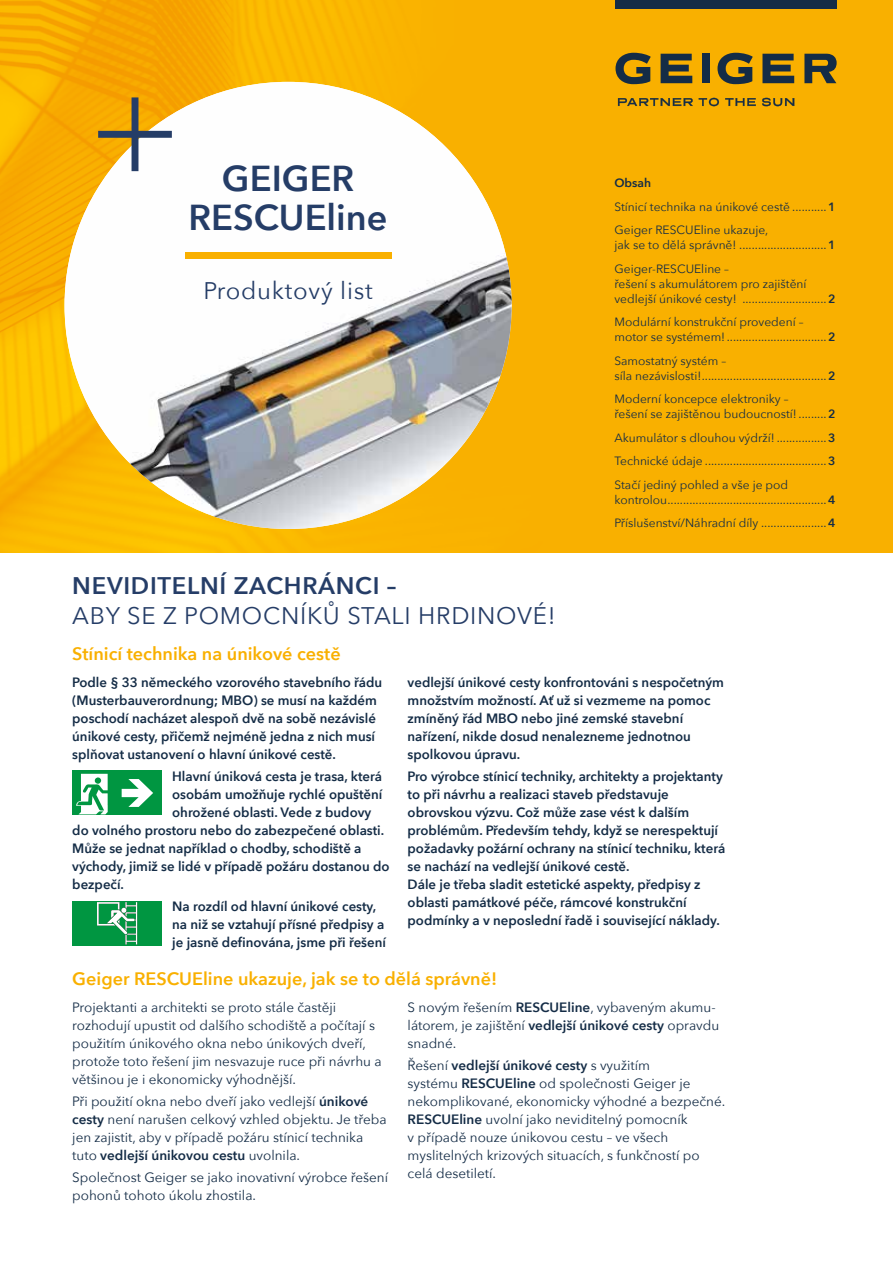
<style>
.page{position:relative;width:893px;height:1263px;background:#fff}
.page>*{position:absolute;margin:0;border:0;box-sizing:border-box;transform-origin:0 0}
.t1{font:600 36px/39px "Avenir Next";color:#253d67;text-align:center}
.t2{font:24px "Avenir Next";letter-spacing:.03em;color:#253d67}
.t3{font:600 24px "Avenir Next";letter-spacing:.03em;color:#253d67}
.t4{font:600 18px "Avenir Next";color:#f9b000}
.t5{font:600 13.5px/18px "Avenir Next";color:#142c46}
.t6{font:13.5px/18px "Avenir Next";color:#142c46}
.t7{font:12px/23.5px "Avenir Next";color:#142c46}
.s1{font-weight:600}
</style>
<div class="page">
<img style="left:0;top:0;width:893px;height:553px">
<svg style="left:661px;top:54px;width:31px;height:29px"></svg>
<div style="left:702px;top:54px;width:8px;height:29px;background:#142c46"></div>
<svg style="left:762px;top:54px;width:32px;height:29px"></svg>
<svg style="left:804px;top:54px;width:33px;height:29px"></svg>
<svg style="left:615px;top:53px;width:36px;height:31px"></svg>
<svg style="left:717px;top:53px;width:36px;height:31px"></svg>
<svg style="left:618px;top:98px;width:75px;height:8px"></svg>
<svg style="left:699px;top:98px;width:20px;height:8px"></svg>
<svg style="left:725px;top:98px;width:31px;height:8px"></svg>
<svg style="left:762px;top:98px;width:32px;height:8px"></svg>
<div style="left:615px;top:0;width:222px;height:8px;background:#142c46"></div>
<div style="left:72px;top:771px;width:90px;height:44px;background:#009641"></div>
<svg style="left:76px;top:774px;width:32px;height:40px"></svg>
<svg style="left:122px;top:779px;width:31px;height:28px"></svg>
<div style="left:72px;top:901px;width:90px;height:45px;background:#009641"></div>
<svg style="left:97px;top:902px;width:40px;height:42px"></svg>
<img style="left:65px;top:82px;width:447px;height:447px;border-radius:224px">
<svg style="left:98px;top:97px;width:74px;height:74px"></svg>
<div style="left:185px;top:252px;width:206px;height:7px;background:#f9b000"></div>
<h1 class="t1" style="left:189px;top:158px;width:200px">GEIGER<br>RESCUEline</h1>
<h2 class="t2" style="left:203px;top:270px;width:171px">Produktový list</h2>
<h2 class="t3" style="left:72px;top:565px;width:326px">NEVIDITELNÍ ZACHRÁNCI –</h2>
<h2 class="t2" style="left:72px;top:595px;width:485px">ABY SE Z POMOCNÍKŮ STALI HRDINOVÉ!</h2>
<p class="t7" style="left:614px;top:171px;width:223px"><span class="s1">Obsah<br></span>Stínicí technika na únikové cestě ...........<span class="s1">1<br></span>Geiger RESCUEline ukazuje,</p>
<p class="t7" style="left:614px;top:233px;width:223px">jak se to dělá správně! ............................<span class="s1">1<br></span>Geiger-RESCUEline –</p>
<p class="t7" style="left:614px;top:276px;width:223px;line-height:15px">řešení s akumulátorem pro zajištění vedlejší únikové cesty! ...........................<span class="s1">2</span></p>
<p class="t7" style="left:614px;top:314px;width:223px;line-height:15px">Modulární konstrukční provedení – motor se systémem!................................<span class="s1">2</span></p>
<p class="t7" style="left:614px;top:353px;width:223px;line-height:15px">Samostatný systém –<br>síla nezávislosti!........................................<span class="s1">2</span></p>
<p class="t7" style="left:614px;top:391px;width:223px;line-height:15px">Moderní koncepce elektroniky –<br>řešení se zajištěnou budoucností!.........<span class="s1">2</span></p>
<p class="t7" style="left:614px;top:425px;width:223px;text-align:justify">Akumulátor s dlouhou výdrží! ................<span class="s1">3<br></span>Technické údaje .......................................<span class="s1">3<br></span>Stačí jediný pohled a vše je pod</p>
<p class="t7" style="left:614px;top:487px;width:223px">kontrolou...................................................<span class="s1">4<br></span>Příslušenství/Náhradní díly .....................<span class="s1">4</span></p>
<h3 class="t4" style="left:72px;top:638px;width:270px">Stínicí technika na únikové cestě</h3>
<p class="t5" style="left:72px;top:673px;width:311px">Podle § 33 německého vzorového stavebního řádu (Musterbauverordnung; MBO) se musí na každém poschodí nacházet alespoň dvě na sobě nezávislé únikové cesty, přičemž nejméně jedna z nich musí splňovat ustanovení o hlavní únikové cestě.</p>
<p class="t5" style="left:172px;top:767px;width:211px">Hlavní úniková cesta je trasa, která</p>
<p class="t5" style="left:172px;top:785px;width:212px">osobám umožňuje rychlé opuštění</p>
<p class="t5" style="left:172px;top:803px;width:201px">ohrožené oblasti. Vede z budovy</p>
<p class="t5" style="left:72px;top:821px;width:313px">do volného prostoru nebo do zabezpečené oblasti.</p>
<p class="t5" style="left:72px;top:839px;width:291px">Může se jednat například o chodby, schodiště a</p>
<p class="t5" style="left:72px;top:857px;width:319px">východy, jimiž se lidé v případě požáru dostanou do</p>
<p class="t5" style="left:72px;top:875px;width:53px">bezpečí.</p>
<p class="t5" style="left:172px;top:897px;width:215px">Na rozdíl od hlavní únikové cesty, na niž se vztahují přísné předpisy a je jasně definována, jsme při řešení</p>
<p class="t5" style="left:408px;top:672px;width:318px">vedlejší únikové cesty konfrontováni s nespočetným množstvím možností. Ať už si vezmeme na pomoc zmíněný řád MBO nebo jiné zemské stavební nařízení, nikde dosud nenalezneme jednotnou spolkovou úpravu.</p>
<p class="t5" style="left:408px;top:767px;width:319px">Pro výrobce stínicí techniky, architekty a projektanty to při návrhu a realizaci staveb představuje obrovskou výzvu. Což může zase vést k dalším problémům. Především tehdy, když se nerespektují požadavky požární ochrany na stínicí techniku, která se nachází na vedlejší únikové cestě.<br>Dále je třeba sladit estetické aspekty, předpisy z oblasti památkové péče, rámcové konstrukční podmínky a v neposlední řadě i související náklady.</p>
<h3 class="t4" style="left:72px;top:963px;width:426px">Geiger RESCUEline ukazuje, jak se to dělá správně!</h3>
<p class="t6" style="left:72px;top:997px;width:311px">Projektanti a architekti se proto stále častěji rozhodují upustit od dalšího schodiště a počítají s použitím únikového okna nebo únikových dveří, protože toto řešení jim nesvazuje ruce při návrhu a většinou je i ekonomicky výhodnější.</p>
<p class="t6" style="left:72px;top:1092px;width:316px">Při použití okna nebo dveří jako vedlejší <span class="s1">únikové cesty</span> není narušen celkový vzhled objektu. Je třeba jen zajistit, aby v případě požáru stínicí technika tuto <span class="s1">vedlejší únikovou cestu</span> uvolnila.</p>
<p class="t6" style="left:72px;top:1168px;width:317px">Společnost Geiger se jako inovativní výrobce řešení pohonů tohoto úkolu zhostila.</p>
<p class="t6" style="left:408px;top:997px;width:313px">S novým řešením <span class="s1">RESCUEline</span>, vybaveným akumu&shy;látorem, je zajištění <span class="s1">vedlejší únikové cesty</span> opravdu snadné.</p>
<p class="t6" style="left:408px;top:1055px;width:319px">Řešení <span class="s1">vedlejší únikové cesty</span> s využitím<br>systému <span class="s1">RESCUEline</span> od společnosti Geiger je nekomplikované, ekonomicky výhodné a bezpečné.<br><span class="s1">RESCUEline</span> uvolní jako neviditelný pomocník<br>v případě nouze únikovou cestu – ve všech myslitelných krizových situacích, s funkčností po celá desetiletí.</p>
</div>
